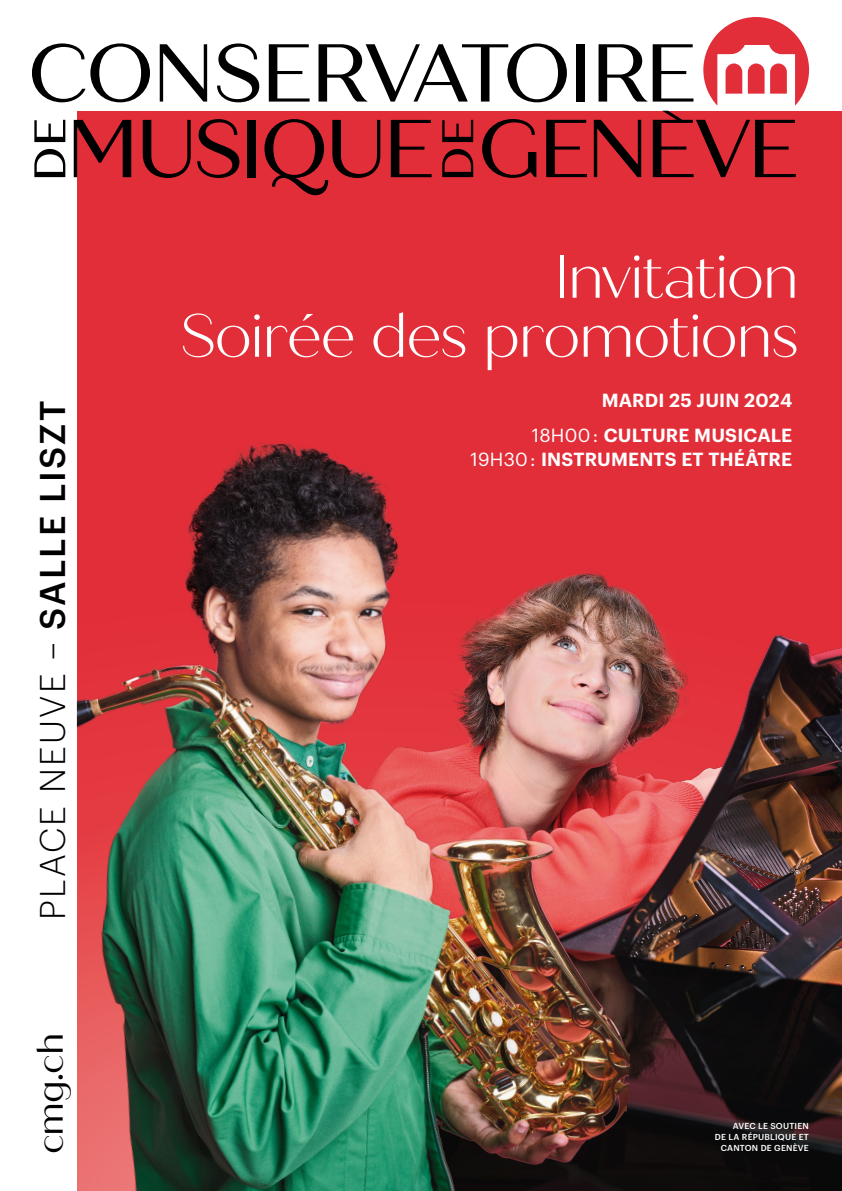
<style>
.page{position:relative;width:842px;height:1191px;background:#e22e39}
.page>*{position:absolute;margin:0;border:0;box-sizing:border-box;transform-origin:0 0}
.t1{font:300 61px/59px "Quiche Sans";letter-spacing:-.05em;color:#fff;text-align:right}
.t2{font:36px "Quiche Sans";color:#000}
.t3{font:300 35px "Graphik";letter-spacing:.065em;color:#000}
.t4{font:600 18.6px/34.6px "Graphik";letter-spacing:.01em;color:#fff;text-align:right}
.t5{font:500 8.5px/11px "Graphik";letter-spacing:.025em;color:#fff;text-align:right}
.s1{font-weight:500}
.s2{font-weight:400}
</style>
<div class="page">
<div style="left:0;top:0;width:77px;height:1191px;background:#fff"></div>
<div style="left:0;top:0;width:842px;height:111px;background:#fff"></div>
<img style="left:671px;top:635px;width:171px;height:556px">
<img style="left:77px;top:443px;width:594px;height:748px">
<svg style="left:269px;top:44px;width:41px;height:58px"></svg>
<svg style="left:217px;top:43px;width:42px;height:59px"></svg>
<svg style="left:32px;top:43px;width:118px;height:59px"></svg>
<svg style="left:160px;top:44px;width:47px;height:58px"></svg>
<div style="left:577px;top:44px;width:8px;height:58px;background:#000"></div>
<svg style="left:318px;top:43px;width:249px;height:59px"></svg>
<svg style="left:482px;top:119px;width:54px;height:59px"></svg>
<svg style="left:546px;top:120px;width:41px;height:57px"></svg>
<svg style="left:74px;top:120px;width:57px;height:57px"></svg>
<svg style="left:197px;top:119px;width:42px;height:59px"></svg>
<div style="left:248px;top:120px;width:8px;height:57px;background:#000"></div>
<svg style="left:143px;top:120px;width:48px;height:58px"></svg>
<svg style="left:264px;top:119px;width:116px;height:76px"></svg>
<svg style="left:391px;top:120px;width:41px;height:57px"></svg>
<svg style="left:442px;top:149px;width:31px;height:28px"></svg>
<svg style="left:442px;top:120px;width:31px;height:22px"></svg>
<svg style="left:34px;top:120px;width:31px;height:22px"></svg>
<svg style="left:34px;top:149px;width:31px;height:28px"></svg>
<svg style="left:594px;top:17px;width:215px;height:160px"></svg>
<h1 class="t1" style="left:179px;top:248px;width:622px">Invitation<br>Soirée des promotions</h1>
<h3 class="t3" style="left:27px;top:920px;width:521px;rotate:-90deg">PLACE NEUVE – <span class="s1">SALLE LISZT</span></h3>
<p class="t4" style="left:532px;top:382px;width:262px">MARDI 25 JUIN 2024<br><span class="s2">18H00 :</span> CULTURE MUSICALE</p>
<p class="t4" style="left:471px;top:440px;width:323px"><span class="s2">19H30 :</span> INSTRUMENTS ET THÉÂTRE</p>
<h2 class="t2" style="left:29px;top:1154px;width:122px;rotate:-90deg">cmg.ch</h2>
<p class="t5" style="left:715px;top:1120px;width:95px">AVEC LE SOUTIEN<br>DE LA RÉPUBLIQUE ET</p>
<p class="t5" style="left:721px;top:1142px;width:90px">CANTON DE GENÈVE</p>
</div>
